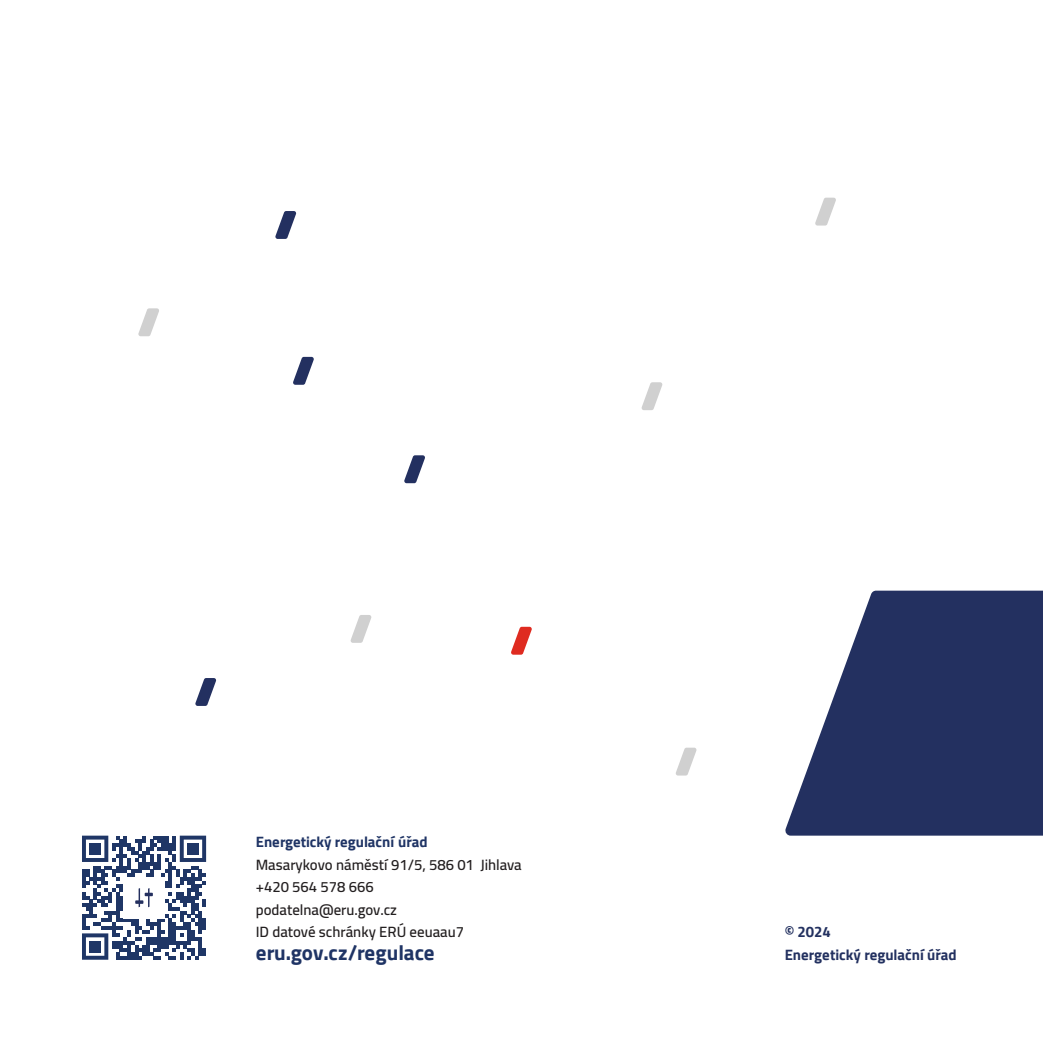
<style>
.page{position:relative;width:1043px;height:1043px;background:#fff}
.page>*{position:absolute;margin:0;border:0;box-sizing:border-box;transform-origin:0 0}
.t1{font:700 21px "Cairo";color:#1f3465}
.t2{font:600 14.88px/22.4px "Cairo";color:#231f20}
.t3{font:700 14.88px/22.4px "Cairo";color:#233160}
.t4{font:700 14.88px "Cairo";color:#1f3465}
</style>
<div class="page">
<svg style="left:785px;top:590px;width:257px;height:245px;fill:#233060"></svg>
<svg style="left:82px;top:835px;width:124px;height:124px"></svg>
<svg style="left:404px;top:455px;width:21px;height:28px"></svg>
<svg style="left:138px;top:308px;width:21px;height:28px"></svg>
<svg style="left:350px;top:615px;width:21px;height:28px"></svg>
<svg style="left:641px;top:382px;width:21px;height:28px"></svg>
<svg style="left:195px;top:678px;width:21px;height:28px"></svg>
<svg style="left:511px;top:626px;width:21px;height:28px"></svg>
<svg style="left:815px;top:198px;width:21px;height:27px"></svg>
<svg style="left:676px;top:747px;width:20px;height:28px"></svg>
<svg style="left:275px;top:211px;width:21px;height:28px"></svg>
<svg style="left:293px;top:357px;width:21px;height:28px"></svg>
<p class="t4" style="left:256px;top:833px;width:173px">Energetický regulační úřad</p>
<p class="t2" style="left:256px;top:853px;width:267px">Masarykovo náměstí 91/5, 586 01 Jihlava +420 564 578 666<br>podatelna@eru.gov.cz<br>ID datové schránky ERÚ eeuaau7</p>
<h1 class="t1" style="left:256px;top:940px;width:180px">eru.gov.cz/regulace</h1>
<p class="t3" style="left:784px;top:920px;width:173px">© 2024<br>Energetický regulační úřad</p>
</div>
